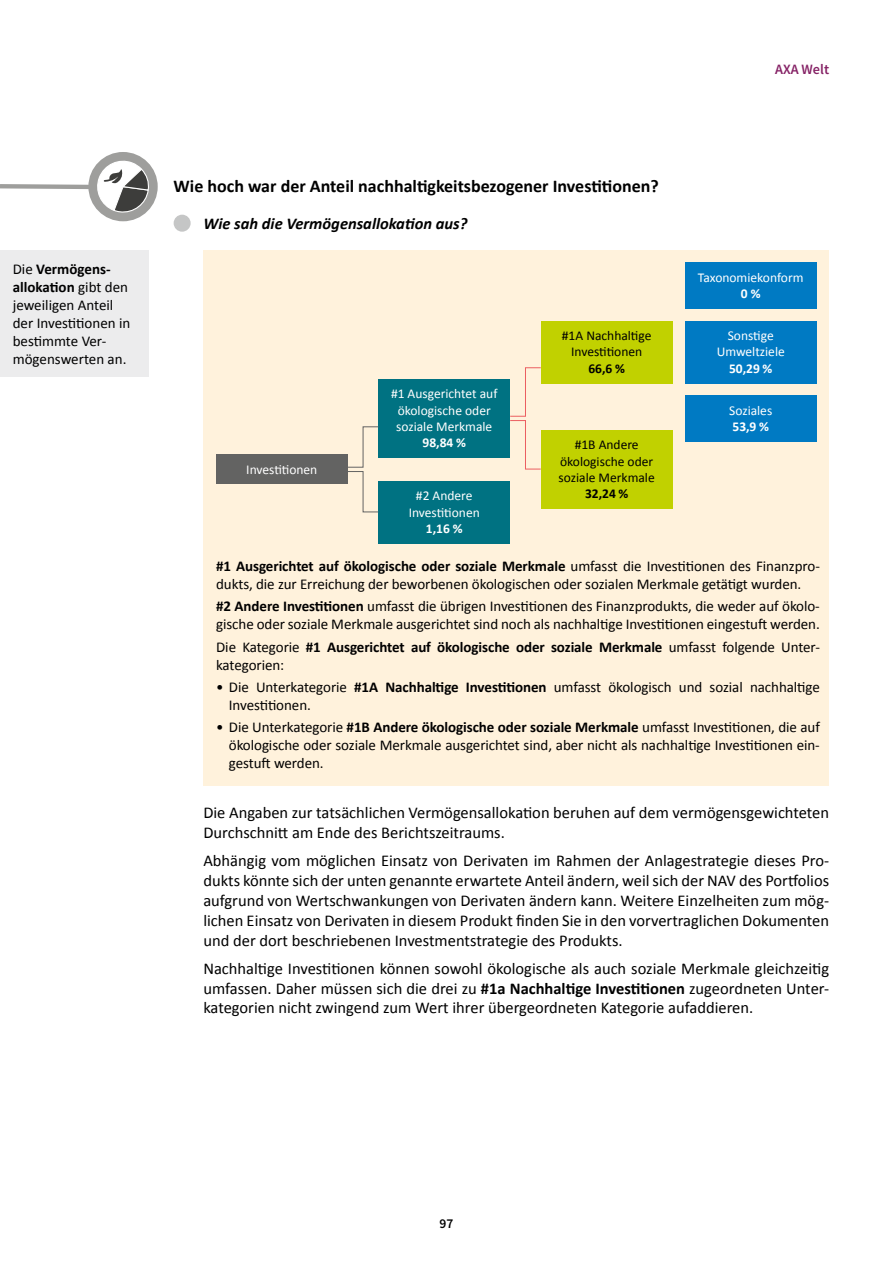
<style>
.page{position:relative;width:893px;height:1263px;background:#fff}
.page>*{position:absolute;margin:0;border:0;box-sizing:border-box;transform-origin:0 0}
.t1{font:700 18px "Calibri";color:#000}
.t2{font:16.5px/19.8px "Calibri";color:#000;text-align:justify}
.t3{font:italic 700 16.5px "Calibri";color:#000}
.t4{font:15px/18px "Calibri";letter-spacing:-.005em;color:#000}
.t5{font:700 15px/18px "Calibri";letter-spacing:-.005em;color:#000}
.t6{font:600 14.25px "Source Sans Pro";color:#862366}
.t7{font:13.5px/16.2px "Calibri";color:#fff;text-align:center}
.t8{font:13.5px/16.2px "Calibri";color:#000;text-align:center}
.t9{font:700 13.5px "Calibri";color:#fff}
.t10{font:700 13.5px "Calibri";color:#000}
.t11{font:600 13.5px "Source Sans Pro";color:#000}
.s1{font-weight:700}
.s2{font-weight:400}
</style>
<div class="page">
<div style="left:174px;top:215px;width:17px;height:17px;background:#c5c6c6;border-radius:50%"></div>
<div style="left:203px;top:250px;width:626px;height:536px;background:#fff2dc"></div>
<div style="left:216px;top:454px;width:132px;height:30px;background:#636362"></div>
<div style="left:541px;top:321px;width:132px;height:62px;background:#c1d100"></div>
<div style="left:541px;top:430px;width:132px;height:79px;background:#c1d100"></div>
<div style="left:378px;top:379px;width:132px;height:79px;background:#007282"></div>
<div style="left:685px;top:263px;width:132px;height:46px;background:#007ac3"></div>
<div style="left:685px;top:321px;width:132px;height:62px;background:#007ac3"></div>
<div style="left:685px;top:395px;width:132px;height:46px;background:#007ac3"></div>
<div style="left:378px;top:481px;width:132px;height:62px;background:#007282"></div>
<svg style="left:348px;top:426px;width:31px;height:86px"></svg>
<svg style="left:510px;top:367px;width:31px;height:103px"></svg>
<div style="left:88px;top:152px;width:70px;height:69px;background:#9e9e9c;border-radius:50%"></div>
<svg style="left:0;top:158px;width:149px;height:56px"></svg>
<div style="left:0;top:250px;width:149px;height:127px;background:#ececed"></div>
<p class="t4" style="left:13px;top:260px;width:119px">Die <span class="s1">Vermögens&shy;allokation</span> gibt den jeweiligen Anteil der Investitionen in bestimmte Ver&shy;mögenswerten an.</p>
<p class="t1" style="left:174px;top:173px;width:487px">Wie hoch war der Anteil nachhaltigkeitsbezogener Investitionen?</p>
<p class="t3" style="left:203px;top:212px;width:265px">Wie sah die Vermögensallokation aus?</p>
<p class="t6" style="left:775px;top:61px;width:56px">AXA Welt</p>
<p class="t7" style="left:698px;top:269px;width:107px">Taxonomiekonform</p>
<p class="t9" style="left:741px;top:284px;width:21px">0 %</p>
<p class="t7" style="left:717px;top:327px;width:70px">Sonstige<br>Umweltziele</p>
<p class="t9" style="left:729px;top:358px;width:45px">50,29 %</p>
<p class="t7" style="left:729px;top:402px;width:45px">Soziales</p>
<p class="t9" style="left:732px;top:417px;width:38px">53,9 %</p>
<p class="t8" style="left:562px;top:327px;width:91px">#1A Nachhaltige<br>Investitionen</p>
<p class="t10" style="left:588px;top:358px;width:38px">66,6 %</p>
<p class="t7" style="left:391px;top:385px;width:108px">#1 Ausgerichtet auf ökologische oder soziale Merkmale</p>
<p class="t9" style="left:423px;top:433px;width:45px">98,84 %</p>
<p class="t8" style="left:559px;top:436px;width:98px">#1B Andere ökologische oder soziale Merkmale</p>
<p class="t10" style="left:585px;top:484px;width:45px">32,24 %</p>
<p class="t7" style="left:246px;top:461px;width:73px">Investitionen</p>
<p class="t7" style="left:409px;top:487px;width:73px">#2 Andere<br>Investitionen</p>
<p class="t9" style="left:426px;top:519px;width:38px">1,16 %</p>
<p class="t4" style="left:216px;top:557px;width:605px"><span class="s1">#1 Ausgerichtet auf ökologische oder soziale Merkmale</span> umfasst die Investitionen des Finanzpro&shy;dukts, die zur Erreichung der beworbenen ökologischen oder sozialen Merkmale getätigt wurden.</p>
<p class="t4" style="left:216px;top:597px;width:605px"><span class="s1">#2 Andere Investitionen</span> umfasst die übrigen Investitionen des Finanzprodukts, die weder auf ökolo&shy;gische oder soziale Merkmale ausgerichtet sind noch als nachhaltige Investitionen eingestuft werden.</p>
<p class="t5" style="left:216px;top:637px;width:604px"><span class="s2">Die Kategorie</span> #1 Ausgerichtet auf ökologische oder soziale Merkmale <span class="s2">umfasst folgende Unter&shy;kategorien:</span></p>
<p class="t4" style="left:229px;top:677px;width:592px;text-indent:-13px">• Die Unterkategorie <span class="s1">#1A Nachhaltige Investitionen</span> umfasst ökologisch und sozial nachhaltige<br>Investitionen.</p>
<p class="t4" style="left:229px;top:718px;width:592px;text-align:justify;text-indent:-13px">• Die Unterkategorie <span class="s1">#1B Andere ökologische oder soziale Merkmale</span> umfasst Investitionen, die auf ökologische oder soziale Merkmale ausgerichtet sind, aber nicht als nachhaltige Investitionen ein&shy;gestuft werden.</p>
<p class="t2" style="left:203px;top:802px;width:627px">Die Angaben zur tatsächlichen Vermögensallokation beruhen auf dem vermögensgewichteten<br>Durchschnitt am Ende des Berichtszeitraums.</p>
<p class="t2" style="left:203px;top:850px;width:627px">Abhängig vom möglichen Einsatz von Derivaten im Rahmen der Anlagestrategie dieses Pro&shy;dukts könnte sich der unten genannte erwartete Anteil ändern, weil sich der NAV des Portfolios aufgrund von Wertschwankungen von Derivaten ändern kann. Weitere Einzelheiten zum mög&shy;lichen Einsatz von Derivaten in diesem Produkt finden Sie in den vorvertraglichen Dokumenten und der dort beschriebenen Investmentstrategie des Produkts.</p>
<p class="t2" style="left:203px;top:958px;width:627px">Nachhaltige Investitionen können sowohl ökologische als auch soziale Merkmale gleichzeitig umfassen. Daher müssen sich die drei zu <span class="s1">#1a Nachhaltige Investitionen</span> zugeordneten Unter&shy;kategorien nicht zwingend zum Wert ihrer übergeordneten Kategorie aufaddieren.</p>
<p class="t11" style="left:440px;top:1215px;width:15px">97</p>
</div>
